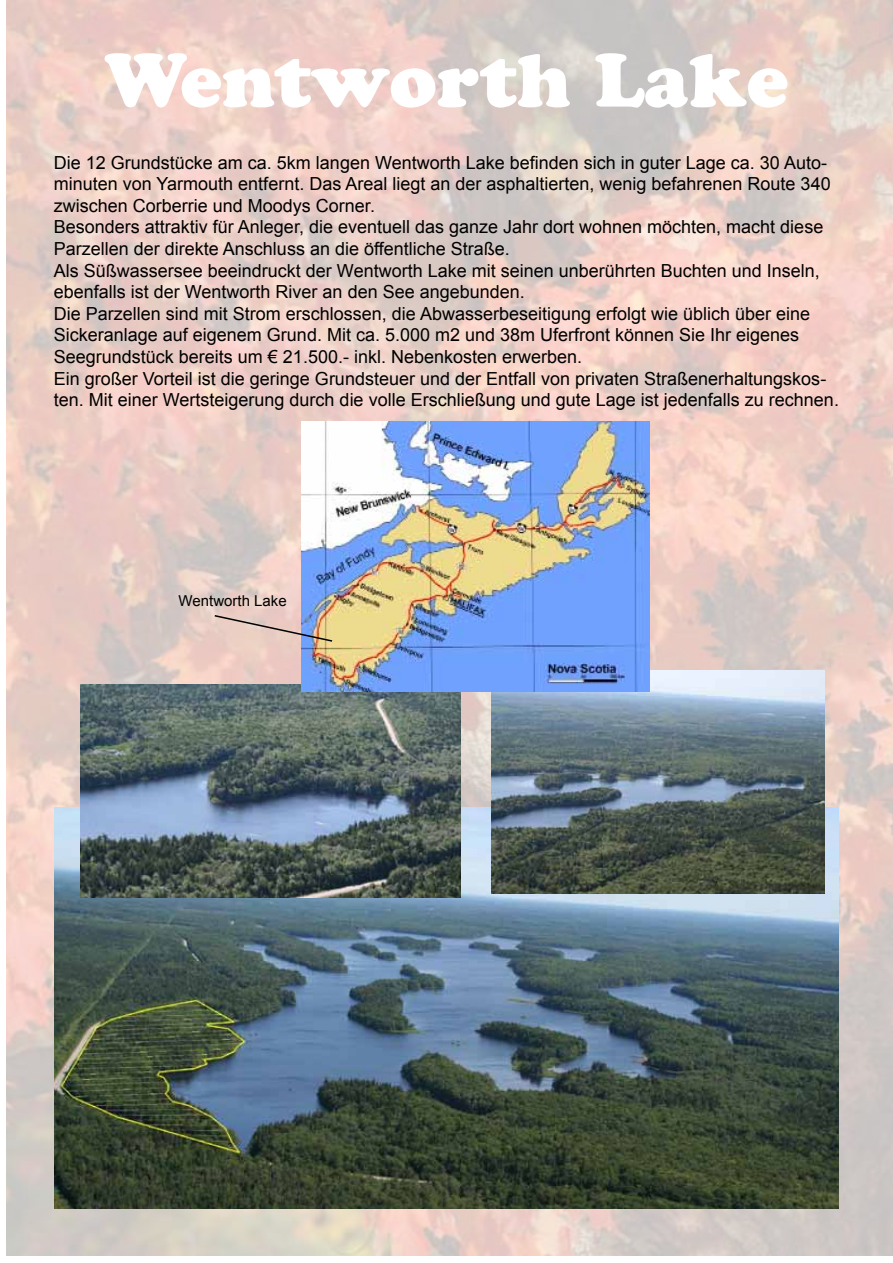
<style>
.page{position:relative;width:893px;height:1263px;background:#fff}
.page>*{position:absolute;margin:0;border:0;box-sizing:border-box;transform-origin:0 0}
.t1{font:75px "Cooper Black Std";color:#fff}
.t2{font:18px/21.6px "Arial";color:#000}
.t3{font:15px "Arial";color:#000}
</style>
<div class="page">
<img style="left:7px;top:0;width:886px;height:1255px">
<img style="left:54px;top:807px;width:785px;height:402px">
<img style="left:81px;top:685px;width:379px;height:213px">
<img style="left:491px;top:670px;width:334px;height:223px">
<img style="left:302px;top:421px;width:347px;height:271px">
<svg style="left:213px;top:614px;width:121px;height:29px"></svg>
<h1 class="t1" style="left:105px;top:35px;width:685px">Wentworth Lake</h1>
<p class="t2" style="left:54px;top:152px;width:787px">Die 12 Grundstücke am ca. 5km langen Wentworth Lake befinden sich in guter Lage ca. 30 Auto&shy;minuten von Yarmouth entfernt. Das Areal liegt an der asphaltierten, wenig befahrenen Route 340 zwischen Corberrie und Moodys Corner.<br>Besonders attraktiv für Anleger, die eventuell das ganze Jahr dort wohnen möchten, macht diese Parzellen der direkte Anschluss an die öffentliche Straße.<br>Als Süßwassersee beeindruckt der Wentworth Lake mit seinen unberührten Buchten und Inseln, ebenfalls ist der Wentworth River an den See angebunden.<br>Die Parzellen sind mit Strom erschlossen, die Abwasserbeseitigung erfolgt wie üblich über eine Sickeranlage auf eigenem Grund. Mit ca. 5.000 m2 und 38m Uferfront können Sie Ihr eigenes Seegrundstück bereits um € 21.500.- inkl. Nebenkosten erwerben.<br>Ein großer Vorteil ist die geringe Grundsteuer und der Entfall von privaten Straßenerhaltungskos&shy;ten. Mit einer Wertsteigerung durch die volle Erschließung und gute Lage ist jedenfalls zu rechnen.</p>
<p class="t3" style="left:179px;top:591px;width:110px">Wentworth Lake</p>
</div>
